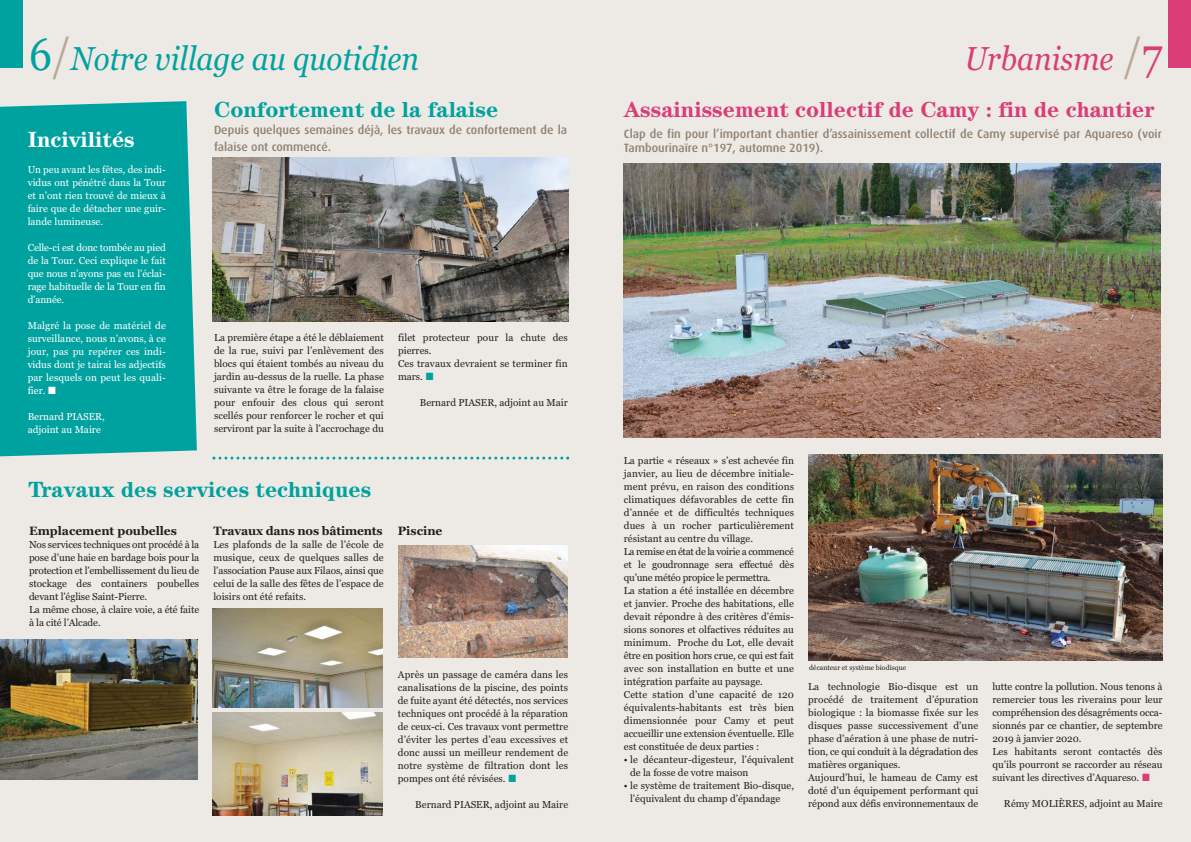
<style>
.page{position:relative;width:1191px;height:842px;background:#ede9e4}
.page>*{position:absolute;margin:0;border:0;box-sizing:border-box;transform-origin:0 0}
.t1{font:italic 33px "Georgia";color:#00a2a0;scale:.9 1}
.t2{font:italic 33px "Georgia";color:#da3e76;scale:.9 1}
.t3{font:700 22px "Century";color:#00a2a0}
.t4{font:700 22px "Century";color:#da3e76}
.t5{font:700 22px "Century";color:#fff}
.t6{font:500 12px/17px "Dax";color:#908070}
.t7{font:700 12px "Georgia";color:#231f20}
.t8{font:10px/13px "Georgia";color:#231f20}
.t9{font:10px/13px "Georgia";color:#fff;text-align:justify}
.t10{font:7px "Georgia";color:#231f20}
.s1{font-style:normal;font-size:45px}
.s2{font-style:normal;font-size:45px;color:#b7a997}
</style>
<div class="page">
<img style="left:212px;top:158px;width:356px;height:164px">
<div style="left:0;top:0;width:23px;height:68px;background:#00a2a0"></div>
<div style="left:1168px;top:0;width:23px;height:68px;background:#da3e76"></div>
<div style="left:0;top:101px;width:197px;height:356px;background:#00a2a0"></div>
<img style="left:0;top:640px;width:198px;height:140px">
<img style="left:212px;top:609px;width:171px;height:99px">
<img style="left:212px;top:712px;width:171px;height:104px">
<img style="left:398px;top:545px;width:169px;height:112px">
<img style="left:623px;top:163px;width:537px;height:274px">
<img style="left:808px;top:454px;width:354px;height:206px">
<svg style="left:212px;top:457px;width:357px;height:3px"></svg>
<svg style="left:49px;top:387px;width:7px;height:7px"></svg>
<h1 class="t1" style="left:29px;top:45px;width:435px"><span class="s1">6</span><span class="s2">/</span>Notre village au quotidien</h1>
<h2 class="t5" style="left:28px;top:131px;width:109px">Incivilités</h2>
<p class="t9" style="left:28px;top:164px;width:140px">Un peu avant les fêtes, des indi&shy;vidus ont pénétré dans la Tour et n’ont rien trouvé de mieux à faire que de détacher une guir&shy;lande lumineuse.</p>
<p class="t9" style="left:28px;top:242px;width:140px">Celle-ci est donc tombée au pied de la Tour. Ceci explique le fait que nous n’ayons pas eu l’éclai&shy;rage habituelle de la Tour en fin d’année.</p>
<p class="t9" style="left:28px;top:320px;width:140px">Malgré la pose de matériel de surveillance, nous n’avons, à ce jour, pas pu repérer ces indi&shy;vidus dont je tairai les adjectifs par lesquels on peut les quali&shy;fier.</p>
<p class="t9" style="left:28px;top:411px;width:79px">Bernard PIASER, adjoint au Maire</p>
<h2 class="t3" style="left:214px;top:101px;width:286px">Confortement de la falaise</h2>
<p class="t6" style="left:214px;top:122px;width:354px">Depuis quelques semaines déjà, les travaux de confortement de la falaise ont commencé.</p>
<p class="t8" style="left:214px;top:331px;width:171px;text-align:justify">La première étape a été le déblaiement de la rue, suivi par l’enlèvement des blocs qui étaient tombés au niveau du jardin au-dessus de la ruelle. La phase suivante va être le forage de la falaise pour enfouir des clous qui seront scellés pour renforcer le rocher et qui serviront par la suite à l’accrochage du</p>
<p class="t8" style="left:398px;top:331px;width:171px">filet protecteur pour la chute des pierres.<br>Ces travaux devraient se terminer fin mars.</p>
<p class="t8" style="left:420px;top:396px;width:149px">Bernard PIASER, adjoint au Mair</p>
<h2 class="t3" style="left:28px;top:480px;width:344px">Travaux des services techniques</h2>
<p class="t7" style="left:29px;top:525px;width:149px">Emplacement poubelles</p>
<p class="t8" style="left:29px;top:538px;width:172px">Nos services techniques ont procédé à la pose d’une haie en bardage bois pour la protection et l’embellissement du lieu de stockage des containers poubelles devant l’église Saint-Pierre.<br>La même chose, à claire voie, a été faite à la cité l’Alcade.</p>
<p class="t7" style="left:213px;top:525px;width:171px">Travaux dans nos bâtiments</p>
<p class="t8" style="left:213px;top:538px;width:172px;text-align:justify">Les plafonds de la salle de l’école de musique, ceux de quelques salles de l’association Pause aux Filaos, ainsi que celui de la salle des fêtes de l’espace de loisirs ont été refaits.</p>
<p class="t7" style="left:398px;top:525px;width:46px">Piscine</p>
<p class="t8" style="left:398px;top:668px;width:172px;text-align:justify">Après un passage de caméra dans les canalisations de la piscine, des points de fuite ayant été détectés, nos services techniques ont procédé à la réparation de ceux-ci. Ces travaux vont permettre d’éviter les pertes d’eau excessives et donc aussi un meilleur rendement de notre système de filtration dont les pompes ont été révisées.</p>
<p class="t8" style="left:415px;top:798px;width:154px">Bernard PIASER, adjoint au Maire</p>
<h1 class="t2" style="left:964px;top:45px;width:221px">Urbanisme <span class="s2">/</span><span class="s1">7</span></h1>
<h2 class="t4" style="left:624px;top:101px;width:532px">Assainissement collectif de Camy : fin de chantier</h2>
<p class="t6" style="left:624px;top:127px;width:539px;line-height:14.4px">Clap de fin pour l’important chantier d’assainissement collectif de Camy supervisé par Aquareso (voir<br>Tambourinaïre n°197, automne 2019).</p>
<p class="t8" style="left:624px;top:454px;width:172px">La partie « réseaux » s’est achevée fin janvier, au lieu de décembre initiale&shy;ment prévu, en raison des conditions climatiques défavorables de cette fin d’année et de difficultés techniques dues à un rocher particulièrement résistant au centre du village.<br>La remise en état de la voirie a commencé et le goudronnage sera effectué dès qu’une météo propice le permettra.<br>La station a été installée en décembre et janvier. Proche des habitations, elle devait répondre à des critères d’émis&shy;sions sonores et olfactives réduites au minimum. Proche du Lot, elle devait être en position hors crue, ce qui est fait avec son installation en butte et une intégration parfaite au paysage.<br>Cette station d’une capacité de 120 équivalents-habitants est très bien dimensionnée pour Camy et peut accueillir une extension éventuelle. Elle est constituée de deux parties :</p>
<p class="t8" style="left:630px;top:753px;width:165px;text-indent:-6px">• le décanteur-digesteur, l’équivalent de la fosse de votre maison</p>
<p class="t8" style="left:630px;top:779px;width:165px;text-indent:-6px">• le système de traitement Bio-disque, l’équivalent du champ d’épandage</p>
<p class="t10" style="left:809px;top:664px;width:98px">décanteur et système biodisque</p>
<p class="t8" style="left:808px;top:680px;width:172px">La technologie Bio-disque est un procédé de traitement d’épuration biologique : la biomasse fixée sur les disques passe successivement d’une phase d’aération à une phase de nutri&shy;tion, ce qui conduit à la dégradation des matières organiques.<br>Aujourd’hui, le hameau de Camy est doté d’un équipement performant qui répond aux défis environnementaux de</p>
<p class="t8" style="left:992px;top:680px;width:172px">lutte contre la pollution. Nous tenons à remercier tous les riverains pour leur compréhension des désagréments occa&shy;sionnés par ce chantier, de septembre 2019 à janvier 2020.<br>Les habitants seront contactés dès qu’ils pourront se raccorder au réseau suivant les directives d’Aquareso.</p>
<p class="t8" style="left:1004px;top:797px;width:160px">Rémy MOLIÈRES, adjoint au Maire</p>
</div>
